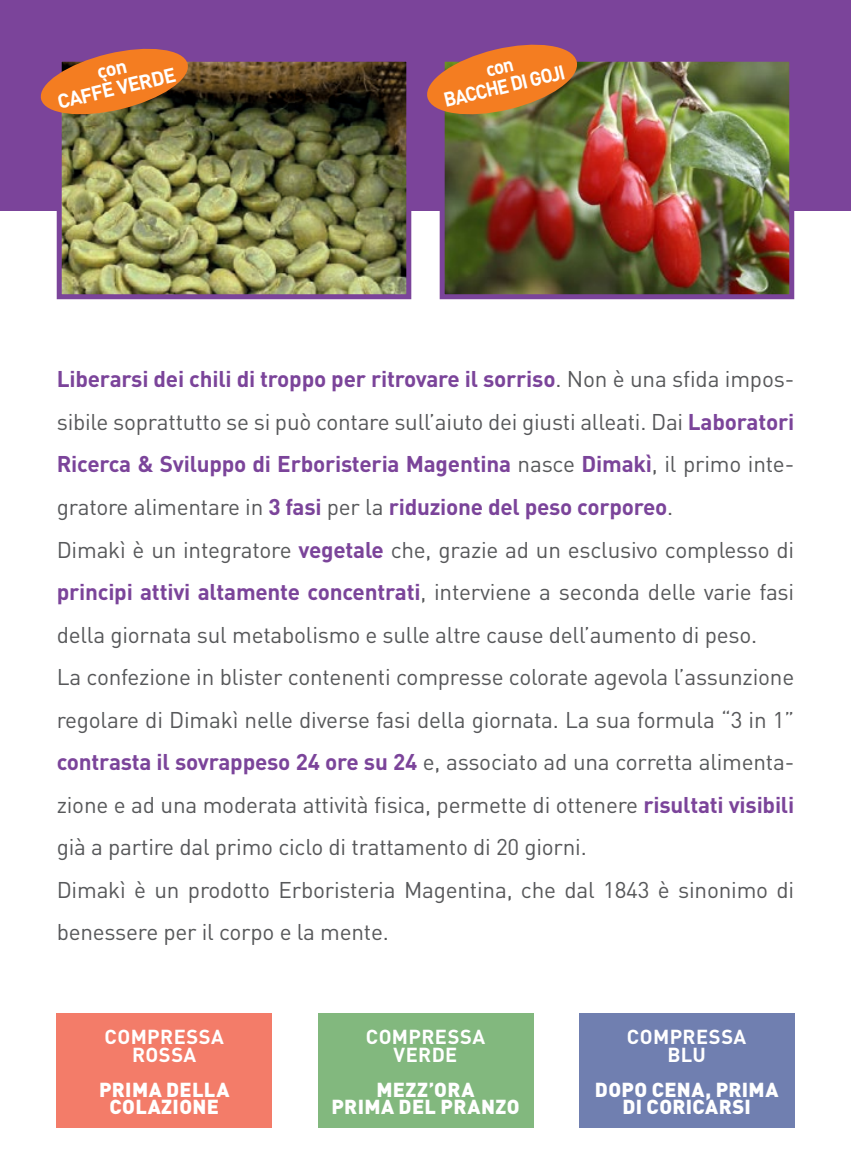
<style>
.page{position:relative;width:851px;height:1170px;background:#fff}
.page>*{position:absolute;margin:0;border:0;box-sizing:border-box;transform-origin:0 0}
.t1{font:22.5px/42.5px "DIN";letter-spacing:-.01em;color:#57585a}
.t2{font:900 20px/17.5px "DIN";letter-spacing:.02em;color:#fff;text-align:center}
.t3{font:700 20px/17.5px "DIN";letter-spacing:.02em;color:#fff;text-align:center}
.t4{font:700 20px/20px "DIN";letter-spacing:.02em;color:#fff;text-align:center;scale:.93 1}
.s1{font-weight:700;color:#7b449a}
</style>
<div class="page">
<div style="left:0;top:0;width:850px;height:210px;background:#7b449a"></div>
<div style="left:57px;top:1012px;width:215px;height:115px;background:#f37c69"></div>
<div style="left:318px;top:1012px;width:215px;height:115px;background:#82b87e"></div>
<div style="left:579px;top:1012px;width:215px;height:115px;background:#707fb0"></div>
<img style="left:63px;top:63px;width:342px;height:230px">
<div style="left:57px;top:57px;width:354px;height:242px;border:5px solid #7b449a"></div>
<img style="left:445px;top:63px;width:343px;height:230px">
<div style="left:439px;top:57px;width:355px;height:242px;border:5px solid #7b449a"></div>
<svg style="left:40px;top:48px;width:151px;height:71px"></svg>
<svg style="left:427px;top:44px;width:153px;height:75px"></svg>
<p class="t3" style="left:50px;top:73px;width:122px;line-height:20px;rotate:-14deg">con<br>CAFFÈ VERDE</p>
<p class="t4" style="left:437px;top:70px;width:135px;rotate:-13deg">con<br>BACCHE DI GOJI</p>
<p class="t1" style="left:57px;top:357px;width:739px"><span class="s1">Liberarsi dei chili di troppo per ritrovare il sorriso</span>. Non è una sfida impos&shy;sibile soprattutto se si può contare sull’aiuto dei giusti alleati. Dai <span class="s1">Laboratori Ricerca &amp; Sviluppo di Erboristeria Magentina</span> nasce <span class="s1">Dimakì</span>, il primo inte&shy;gratore alimentare in <span class="s1">3 fasi</span> per la <span class="s1">riduzione del peso corporeo</span>.<br>Dimakì è un integratore <span class="s1">vegetale</span> che, grazie ad un esclusivo complesso di <span class="s1">principi attivi altamente concentrati</span>, interviene a seconda delle varie fasi della giornata sul metabolismo e sulle altre cause dell’aumento di peso.<br>La confezione in blister contenenti compresse colorate agevola l’assunzione regolare di Dimakì nelle diverse fasi della giornata. La sua formula “3 in 1” <span class="s1">contrasta il sovrappeso 24 ore su 24</span> e, associato ad una corretta alimenta&shy;zione e ad una moderata attività fisica, permette di ottenere <span class="s1">risultati visibili </span>già a partire dal primo ciclo di trattamento di 20 giorni.<br>Dimakì è un prodotto Erboristeria Magentina, che dal 1843 è sinonimo di benessere per il corpo e la mente.</p>
<p class="t3" style="left:104px;top:1027px;width:121px">COMPRESSA<br>ROSSA</p>
<p class="t2" style="left:99px;top:1079px;width:132px">PRIMA DELLA<br>COLAZIONE</p>
<p class="t3" style="left:366px;top:1027px;width:121px">COMPRESSA<br>VERDE</p>
<p class="t2" style="left:331px;top:1079px;width:189px">MEZZ’ORA<br>PRIMA DEL PRANZO</p>
<p class="t3" style="left:627px;top:1027px;width:121px">COMPRESSA<br>BLU</p>
<p class="t2" style="left:595px;top:1079px;width:185px">DOPO CENA, PRIMA<br>DI CORICARSI</p>
</div>
